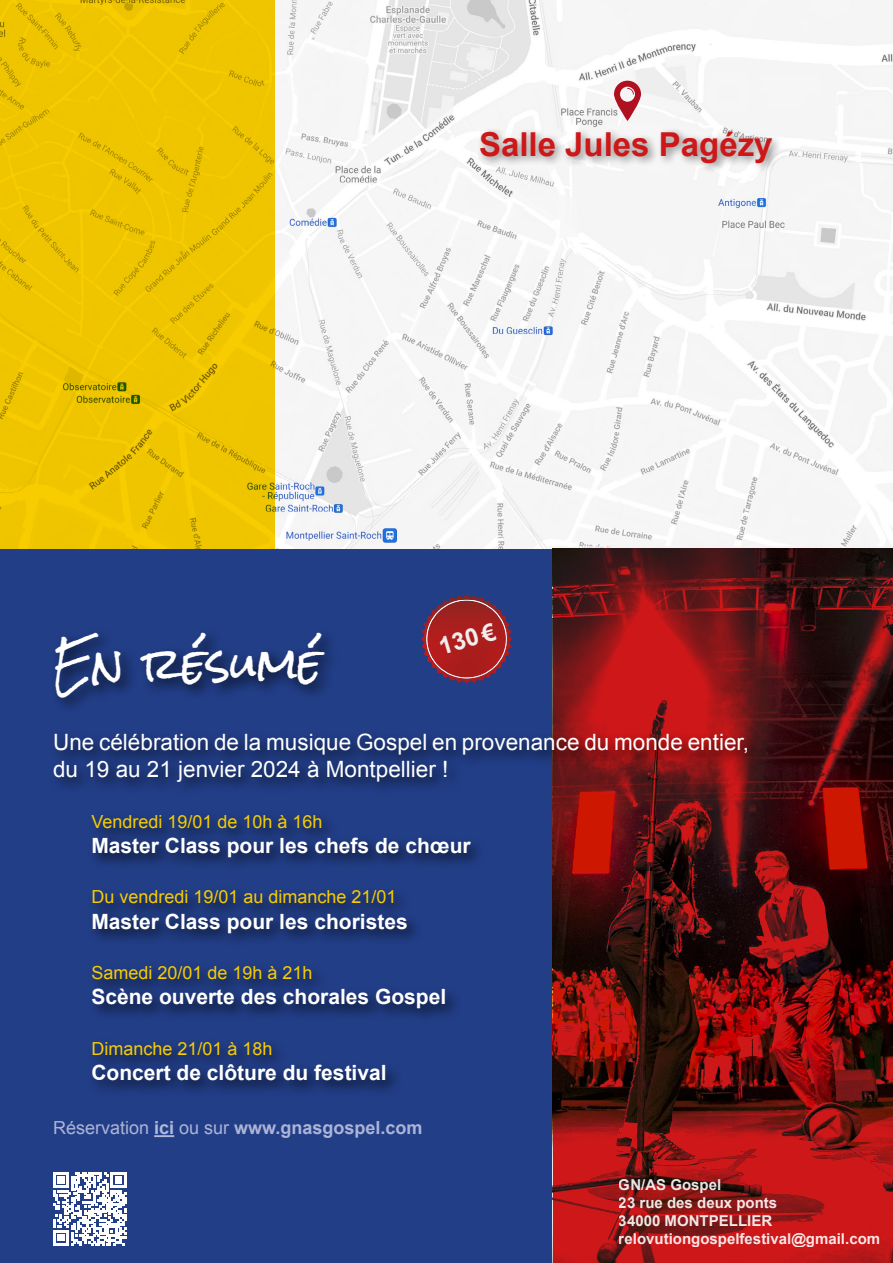
<style>
.page{position:relative;width:893px;height:1263px;background:#223e87}
.page>*{position:absolute;margin:0;border:0;box-sizing:border-box;transform-origin:0 0}
.t1{font:42px "Rock Salt";color:#fff}
.t2{font:700 33px "Arial";color:#cd1719}
.t3{font:700 24.15px "Arial";color:#f0eeed}
.t4{font:22.5px/27px "Arial";color:#fff}
.t5{font:700 21px "Arial";color:#fff}
.t6{font:18px "Arial";color:#f7cc00}
.t7{font:700 18px "Arial";color:#adb4d7}
.t8{font:700 15px/18px "Arial";color:#fff}
.s1{font-size:24px}
.s2{font-weight:400}
.s3{color:#b1badb}
</style>
<div class="page">
<img style="left:274px;top:0;width:619px;height:549px">
<svg style="left:614px;top:81px;width:27px;height:40px"></svg>
<div style="left:476px;top:126px;width:306px;height:48px;background:#000;opacity:.47"></div>
<svg style="left:53px;top:1172px;width:73px;height:73px"></svg>
<div style="left:0;top:0;width:274px;height:549px;background:#efc500"></div>
<svg style="left:553px;top:549px;width:340px;height:714px;background:#721111"></svg>
<div style="left:49px;top:628px;width:715px;height:469px;background:#000;opacity:.75"></div>
<hr style="left:154px;top:1135px;width:20px;height:2px;background:#b1badb">
<img style="left:421px;top:595px;width:91px;height:89px">
<img style="left:426px;top:600px;width:80px;height:78px">
<h2 class="t2" style="left:479px;top:123px;width:295px">Salle Jules Pagézy</h2>
<p class="t3" style="left:435px;top:631px;width:59px;rotate:-16deg">130 <span class="s1">€</span></p>
<h1 class="t1" style="left:53px;top:641px;width:271px">En résumé</h1>
<p class="t4" style="left:53px;top:729px;width:697px">Une célébration de la musique Gospel en provenance du monde entier, du 19 au 21 jenvier 2024 à Montpellier !</p>
<p class="t6" style="left:91px;top:810px;width:233px">Vendredi 19/01 de 10h à 16h</p>
<p class="t5" style="left:91px;top:832px;width:381px">Master Class pour les chefs de chœur</p>
<p class="t6" style="left:91px;top:885px;width:307px">Du vendredi 19/01 au dimanche 21/01</p>
<p class="t5" style="left:91px;top:907px;width:318px">Master Class pour les choristes</p>
<p class="t6" style="left:91px;top:961px;width:223px">Samedi 20/01 de 19h à 21h</p>
<p class="t5" style="left:91px;top:983px;width:356px">Scène ouverte des chorales Gospel</p>
<p class="t6" style="left:91px;top:1036px;width:183px">Dimanche 21/01 à 18h</p>
<p class="t5" style="left:91px;top:1058px;width:297px">Concert de clôture du festival</p>
<p class="t7" style="left:53px;top:1116px;width:371px"><span class="s2">Réservation</span> <span class="s3">ici</span> <span class="s2">ou sur</span> www.gnasgospel.com</p>
<p class="t8" style="left:619px;top:1176px;width:263px">GN/AS Gospel<br>23 rue des deux ponts<br>34000 MONTPELLIER relovutiongospelfestival@gmail.com</p>
</div>
